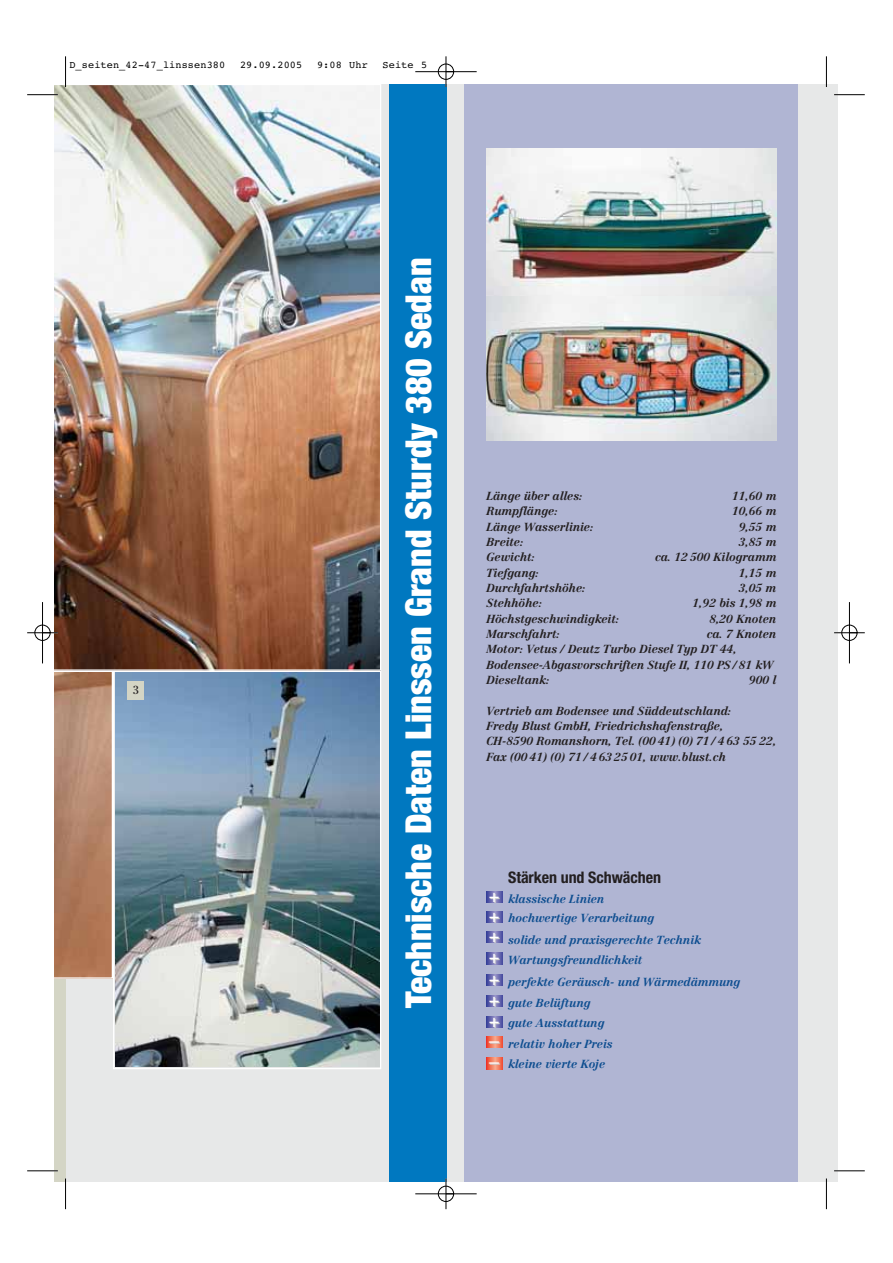
<style>
.page{position:relative;width:893px;height:1263px;background:#fff}
.page>*{position:absolute;margin:0;border:0;box-sizing:border-box;transform-origin:0 0}
.t1{font:900 condensed 35.85px "Helvetica Neue";color:#fff}
.t2{font:17.85px/21.3px "Helvetica";color:#fff}
.t3{font:700 condensed 16.05px "Helvetica Neue";letter-spacing:-.005em;color:#231f20}
.t4{font:italic 700 11.55px/15.3px "Centennial";letter-spacing:-.005em;color:#231f20}
.t5{font:italic 700 11.55px/20.4px "Centennial";letter-spacing:-.005em;color:#0e4e90}
.t6{font:11.55px "Centennial";color:#231f20}
.t7{font:10.2px "Courier";letter-spacing:.01em;color:#000}
</style>
<div class="page">
<div style="left:446px;top:84px;width:391px;height:1098px;background:#e7e8e8"></div>
<div style="left:464px;top:84px;width:334px;height:1098px;background:#b0b5d3"></div>
<div style="left:66px;top:84px;width:322px;height:1098px;background:#e7e8e8"></div>
<img style="left:486px;top:149px;width:290px;height:292px">
<img style="left:54px;top:84px;width:327px;height:587px">
<img style="left:115px;top:673px;width:264px;height:394px">
<div style="left:113px;top:671px;width:268px;height:398px;border:1px solid #fff"></div>
<div style="left:54px;top:979px;width:12px;height:203px;background:#d4d5c5"></div>
<div style="left:388px;top:84px;width:58px;height:1098px;background:#0078c0"></div>
<div style="left:128px;top:682px;width:16px;height:18px;background:#d4d5c5"></div>
<svg style="left:54px;top:671px;width:59px;height:308px;background:#b4856a"></svg>
<svg style="left:486px;top:953px;width:17px;height:11px"></svg>
<svg style="left:486px;top:974px;width:17px;height:12px"></svg>
<svg style="left:486px;top:912px;width:17px;height:11px"></svg>
<svg style="left:486px;top:932px;width:17px;height:11px"></svg>
<svg style="left:486px;top:1036px;width:17px;height:12px"></svg>
<svg style="left:486px;top:1058px;width:17px;height:11px"></svg>
<svg style="left:486px;top:891px;width:17px;height:12px"></svg>
<svg style="left:486px;top:996px;width:17px;height:11px"></svg>
<svg style="left:486px;top:1016px;width:17px;height:12px"></svg>
<hr style="left:65px;top:56px;width:1px;height:31px;background:#000">
<hr style="left:27px;top:94px;width:31px;height:1px;background:#000">
<hr style="left:826px;top:56px;width:1px;height:31px;background:#000">
<hr style="left:834px;top:94px;width:30px;height:1px;background:#000">
<hr style="left:65px;top:1179px;width:1px;height:30px;background:#000">
<hr style="left:27px;top:1171px;width:31px;height:1px;background:#000">
<hr style="left:826px;top:1179px;width:1px;height:30px;background:#000">
<hr style="left:834px;top:1171px;width:30px;height:1px;background:#000">
<hr style="left:27px;top:632px;width:31px;height:1px;background:#fff">
<hr style="left:834px;top:632px;width:30px;height:1px;background:#fff">
<hr style="left:415px;top:71px;width:61px;height:1px;background:#000">
<hr style="left:415px;top:1194px;width:61px;height:1px;background:#000">
<hr style="left:42px;top:602px;width:1px;height:61px;background:#000">
<hr style="left:849px;top:602px;width:1px;height:61px;background:#000">
<hr style="left:445px;top:56px;width:1px;height:31px;background:#000">
<hr style="left:445px;top:1178px;width:1px;height:31px;background:#000">
<hr style="left:27px;top:633px;width:31px;height:1px;background:#000">
<hr style="left:834px;top:633px;width:30px;height:1px;background:#000">
<div style="left:438px;top:64px;width:16px;height:16px;border:1px solid #000;border-radius:50%"></div>
<div style="left:438px;top:1186px;width:16px;height:16px;border:1px solid #000;border-radius:50%"></div>
<div style="left:35px;top:625px;width:15px;height:16px;border:1px solid #000;border-radius:50%"></div>
<div style="left:841px;top:625px;width:16px;height:16px;border:1px solid #000;border-radius:50%"></div>
<p class="t7" style="left:69px;top:61px;width:157px">D_seiten_42-47_linssen380</p>
<p class="t7" style="left:240px;top:61px;width:64px">29.09.2005</p>
<p class="t7" style="left:317px;top:61px;width:52px">9:08 Uhr</p>
<p class="t7" style="left:382px;top:61px;width:46px">Seite 5</p>
<p class="t6" style="left:132px;top:685px;width:8px">3</p>
<h1 class="t1" style="left:405px;top:1008px;width:752px;rotate:-90deg">Technische Daten Linssen Grand Sturdy 380 Sedan</h1>
<p class="t4" style="left:486px;top:489px;width:98px">Länge über alles:</p>
<p class="t4" style="left:732px;top:489px;width:46px">11,60 m</p>
<p class="t4" style="left:486px;top:504px;width:73px">Rumpflänge:</p>
<p class="t4" style="left:732px;top:504px;width:46px">10,66 m</p>
<p class="t4" style="left:486px;top:520px;width:109px">Länge Wasserlinie:</p>
<p class="t4" style="left:738px;top:520px;width:39px">9,55 m</p>
<p class="t4" style="left:486px;top:535px;width:39px">Breite:</p>
<p class="t4" style="left:738px;top:535px;width:39px">3,85 m</p>
<p class="t4" style="left:486px;top:550px;width:50px">Gewicht:</p>
<p class="t4" style="left:655px;top:550px;width:123px">ca. 12 500 Kilogramm</p>
<p class="t4" style="left:486px;top:566px;width:54px">Tiefgang:</p>
<p class="t4" style="left:738px;top:566px;width:39px">1,15 m</p>
<p class="t4" style="left:486px;top:581px;width:101px">Durchfahrtshöhe:</p>
<p class="t4" style="left:738px;top:581px;width:39px">3,05 m</p>
<p class="t4" style="left:486px;top:596px;width:57px">Stehhöhe:</p>
<p class="t4" style="left:692px;top:596px;width:85px">1,92 bis 1,98 m</p>
<p class="t4" style="left:486px;top:612px;width:134px">Höchstgeschwindigkeit:</p>
<p class="t4" style="left:709px;top:612px;width:68px">8,20 Knoten</p>
<p class="t4" style="left:486px;top:627px;width:75px">Marschfahrt:</p>
<p class="t4" style="left:486px;top:627px;width:291px;text-indent:220px">ca. 7 Knoten<br>Motor: Vetus / Deutz Turbo Diesel Typ DT 44,<br>Bodensee-Abgasvorschriften Stufe II, 110 PS / 81 kW<br>Dieseltank:</p>
<p class="t4" style="left:749px;top:673px;width:29px">900 l</p>
<p class="t4" style="left:486px;top:704px;width:291px">Vertrieb am Bodensee und Süddeutschland:<br>Fredy Blust GmbH, Friedrichshafenstraße,<br>CH-8590 Romanshorn, Tel. (00 41) (0) 71 / 4 63 55 22, Fax (00 41) (0) 71 / 4 63 25 01, www.blust.ch</p>
<h2 class="t2" style="left:489px;top:887px;width:12px">+</h2>
<h2 class="t2" style="left:489px;top:907px;width:12px;line-height:20.1px">+ +</h2>
<h2 class="t2" style="left:489px;top:948px;width:12px">+ +</h2>
<h2 class="t2" style="left:489px;top:991px;width:12px;line-height:20.5px">+ +</h2>
<h2 class="t2" style="left:489px;top:1032px;width:11px">– –</h2>
<h3 class="t3" style="left:508px;top:871px;width:154px">Stärken und Schwächen</h3>
<p class="t5" style="left:508px;top:890px;width:148px;line-height:19.2px">klassische Linien hochwertige Verarbeitung</p>
<p class="t5" style="left:508px;top:931px;width:194px">solide und praxisgerechte Technik<br>Wartungsfreundlichkeit</p>
<p class="t5" style="left:508px;top:973px;width:234px">perfekte Geräusch- und Wärmedämmung gute Belüftung<br>gute Ausstattung<br>relativ hoher Preis<br>kleine vierte Koje</p>
</div>
